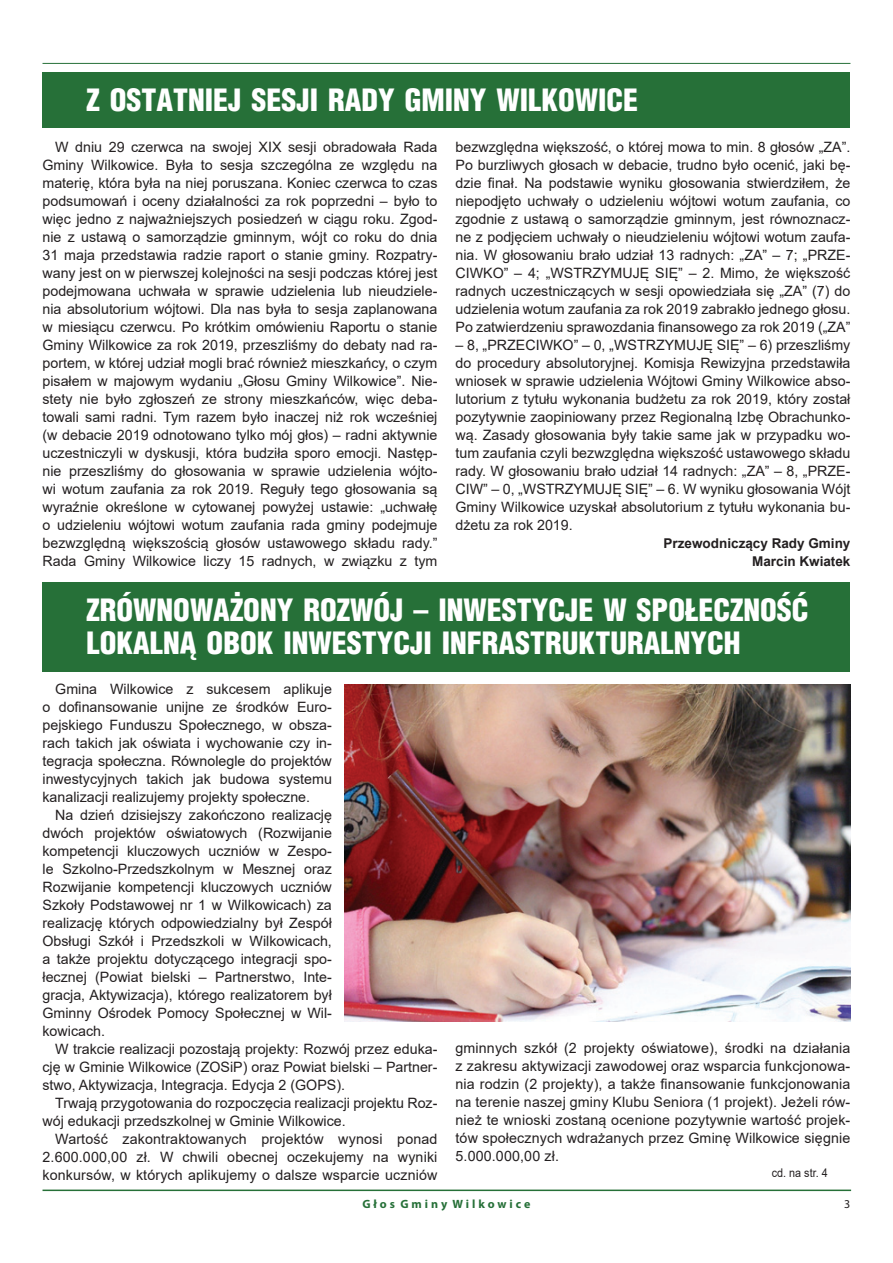
<style>
.page{position:relative;width:893px;height:1263px;background:#fff}
.page>*{position:absolute;margin:0;border:0;box-sizing:border-box;transform-origin:0 0}
.t1{font:900 30px/33px "Switzerland Cond";color:#fff}
.t2{font:14.25px/18px "Arial";color:#231f20;text-align:justify}
.t3{font:700 13.5px/18px "Arial";color:#231f20;text-align:right}
.t4{font:700 12px "Myriad Pro";color:#267038}
.t5{font:12px "Arial";color:#231f20;scale:.9 1}
.t6{font:12px "Myriad Pro";color:#231f20}
</style>
<div class="page">
<hr style="left:43px;top:63px;width:807px;height:1px;background:#267038">
<hr style="left:43px;top:1189px;width:808px;height:2px;background:#267038">
<div style="left:43px;top:72px;width:807px;height:56px;background:#267038"></div>
<div style="left:43px;top:582px;width:807px;height:90px;background:#267038"></div>
<img style="left:345px;top:684px;width:506px;height:337px">
<h1 class="t1" style="left:87px;top:83px;width:553px">Z OSTATNIEJ SESJI RADY GMINY WILKOWICE</h1>
<p class="t2" style="left:43px;top:137px;width:396px;text-indent:13px">W dniu 29 czerwca na swojej XIX sesji obradowała Rada Gminy Wilkowice. Była to sesja szczególna ze względu na materię, która była na niej poruszana. Koniec czerwca to czas podsumowań i oceny działalności za rok poprzedni – było to więc jedno z najważniejszych posiedzeń w ciągu roku. Zgod&shy;nie z ustawą o samorządzie gminnym, wójt co roku do dnia 31 maja przedstawia radzie raport o stanie gminy. Rozpatry&shy;wany jest on w pierwszej kolejności na sesji podczas której jest podejmowana uchwała w sprawie udzielenia lub nieudziele&shy;nia absolutorium wójtowi. Dla nas była to sesja zaplanowana w miesiącu czerwcu. Po krótkim omówieniu Raportu o stanie Gminy Wilkowice za rok 2019, przeszliśmy do debaty nad ra&shy;portem, w której udział mogli brać również mieszkańcy, o czym pisałem w majowym wydaniu „Głosu Gminy Wilkowice”. Nie&shy;stety nie było zgłoszeń ze strony mieszkańców, więc deba&shy;towali sami radni. Tym razem było inaczej niż rok wcześniej (w debacie 2019 odnotowano tylko mój głos) – radni aktywnie uczestniczyli w dyskusji, która budziła sporo emocji. Następ&shy;nie przeszliśmy do głosowania w sprawie udzielenia wójto&shy;wi wotum zaufania za rok 2019. Reguły tego głosowania są wyraźnie określone w cytowanej powyżej ustawie: „uchwałę o udzieleniu wójtowi wotum zaufania rada gminy podejmuje bezwzględną większością głosów ustawowego składu rady.” Rada Gminy Wilkowice liczy 15 radnych, w związku z tym</p>
<p class="t2" style="left:455px;top:137px;width:396px">bezwzględna większość, o której mowa to min. 8 głosów „ZA”.<br>Po burzliwych głosach w debacie, trudno było ocenić, jaki bę&shy;dzie finał. Na podstawie wyniku głosowania stwierdziłem, że niepodjęto uchwały o udzieleniu wójtowi wotum zaufania, co zgodnie z ustawą o samorządzie gminnym, jest równoznacz&shy;ne z podjęciem uchwały o nieudzieleniu wójtowi wotum zaufa&shy;nia. W głosowaniu brało udział 13 radnych: „ZA” – 7; „PRZE-CIWKO” – 4; „WSTRZYMUJĘ SIĘ” – 2. Mimo, że większość radnych uczestniczących w sesji opowiedziała się „ZA” (7) do udzielenia wotum zaufania za rok 2019 zabrakło jednego głosu.<br>Po zatwierdzeniu sprawozdania finansowego za rok 2019 („ZA”</p>
<p class="t2" style="left:455px;top:335px;width:396px">– 8, „PRZECIWKO” – 0, „WSTRZYMUJĘ SIĘ” – 6) przeszliśmy do procedury absolutoryjnej. Komisja Rewizyjna przedstawiła wniosek w sprawie udzielenia Wójtowi Gminy Wilkowice abso&shy;lutorium z tytułu wykonania budżetu za rok 2019, który został pozytywnie zaopiniowany przez Regionalną Izbę Obrachunko&shy;wą. Zasady głosowania były takie same jak w przypadku wo&shy;tum zaufania czyli bezwzględna większość ustawowego składu rady. W głosowaniu brało udział 14 radnych: „ZA” – 8, „PRZE-CIW” – 0, „WSTRZYMUJĘ SIĘ” – 6. W wyniku głosowania Wójt Gminy Wilkowice uzyskał absolutorium z tytułu wykonania bu&shy;dżetu za rok 2019.</p>
<p class="t3" style="left:664px;top:534px;width:188px">Przewodniczący Rady Gminy<br>Marcin Kwiatek</p>
<h1 class="t1" style="left:87px;top:593px;width:723px">ZRÓWNOWAŻONY ROZWÓJ – INWESTYCJE W SPOŁECZNOŚĆ<br>LOKALNĄ OBOK INWESTYCJI INFRASTRUKTURALNYCH</h1>
<p class="t2" style="left:43px;top:680px;width:291px;text-indent:13px">Gmina Wilkowice z sukcesem aplikuje o dofinansowanie unijne ze środków Euro&shy;pejskiego Funduszu Społecznego, w obsza&shy;rach takich jak oświata i wychowanie czy in&shy;tegracja społeczna. Równolegle do projektów inwestycyjnych takich jak budowa systemu kanalizacji realizujemy projekty społeczne.</p>
<p class="t2" style="left:43px;top:806px;width:291px;text-indent:13px">Na dzień dzisiejszy zakończono realizację dwóch projektów oświatowych (Rozwijanie kompetencji kluczowych uczniów w Zespo&shy;le Szkolno-Przedszkolnym w Mesznej oraz Rozwijanie kompetencji kluczowych uczniów Szkoły Podstawowej nr 1 w Wilkowicach) za realizację których odpowiedzialny był Zespół Obsługi Szkół i Przedszkoli w Wilkowicach, a także projektu dotyczącego integracji spo&shy;łecznej (Powiat bielski – Partnerstwo, Inte&shy;gracja, Aktywizacja), którego realizatorem był Gminny Ośrodek Pomocy Społecznej w Wil&shy;kowicach.</p>
<p class="t2" style="left:43px;top:1040px;width:396px;text-indent:13px">W trakcie realizacji pozostają projekty: Rozwój przez eduka&shy;cję w Gminie Wilkowice (ZOSiP) oraz Powiat bielski – Partner&shy;stwo, Aktywizacja, Integracja. Edycja 2 (GOPS).</p>
<p class="t2" style="left:43px;top:1094px;width:396px;text-indent:13px">Trwają przygotowania do rozpoczęcia realizacji projektu Roz&shy;wój edukacji przedszkolnej w Gminie Wilkowice.</p>
<p class="t2" style="left:43px;top:1130px;width:396px;text-indent:13px">Wartość zakontraktowanych projektów wynosi ponad 2.600.000,00 zł. W chwili obecnej oczekujemy na wyniki konkursów, w których aplikujemy o dalsze wsparcie uczniów</p>
<p class="t2" style="left:455px;top:1039px;width:396px">gminnych szkół (2 projekty oświatowe), środki na działania z zakresu aktywizacji zawodowej oraz wsparcia funkcjonowa&shy;nia rodzin (2 projekty), a także finansowanie funkcjonowania na terenie naszej gminy Klubu Seniora (1 projekt). Jeżeli rów&shy;nież te wnioski zostaną ocenione pozytywnie wartość projek&shy;tów społecznych wdrażanych przez Gminę Wilkowice sięgnie 5.000.000,00 zł.</p>
<p class="t5" style="left:772px;top:1165px;width:64px">cd. na str. 4</p>
<p class="t4" style="left:362px;top:1196px;width:169px">G ł o s G m i n y W i l k o w i c e</p>
<p class="t6" style="left:844px;top:1196px;width:8px">3</p>
</div>
